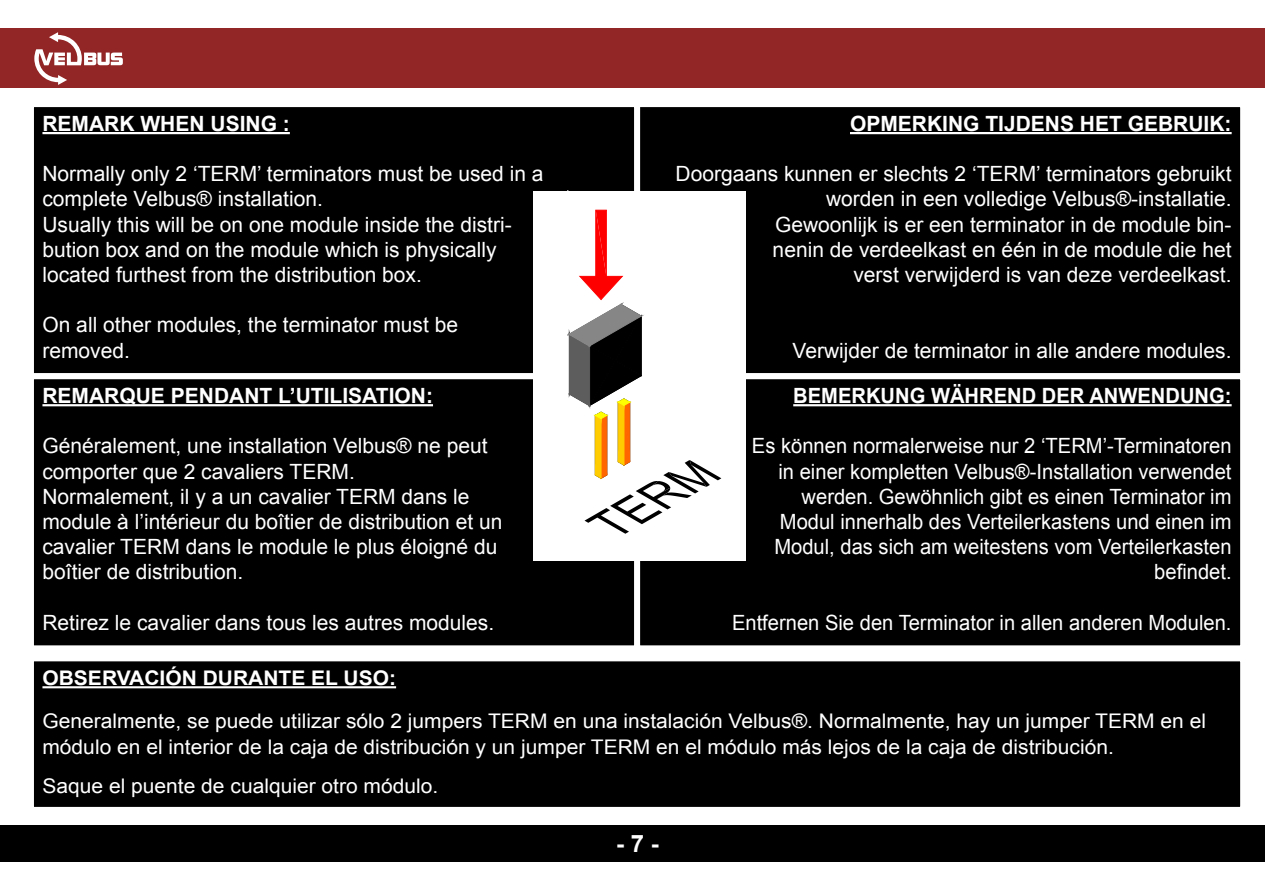
<style>
.page{position:relative;width:1265px;height:885px;background:#fff}
.page>*{position:absolute;margin:0;border:0;box-sizing:border-box;transform-origin:0 0}
.t1{font:700 24px "Arial";color:#fff}
.t2{font:21px/25.2px "Arial";color:#fff}
.t3{font:21px/25.2px "Arial";color:#fff;text-align:right;scale:.96 1}
.t4{font:700 21px "Arial";color:#fff}
.t5{font:700 21px "Arial";color:#fff;scale:.96 1}
.t6{font:20.1px/25.2px "Arial";color:#fff;scale:1.04 1}
.t7{font:700 20.1px "Arial";color:#fff;scale:1.04 1}
</style>
<div class="page">
<div style="left:637px;top:104px;width:606px;height:272px;background:#000"></div>
<hr style="left:850px;top:132px;width:381px;height:2px;background:#fff">
<div style="left:634px;top:101px;width:612px;height:278px;border:6px solid #fff"></div>
<div style="left:31px;top:104px;width:606px;height:272px;background:#000"></div>
<hr style="left:42px;top:132px;width:248px;height:2px;background:#fff">
<div style="left:28px;top:101px;width:612px;height:278px;border:6px solid #fff"></div>
<div style="left:637px;top:376px;width:606px;height:272px;background:#000"></div>
<hr style="left:793px;top:404px;width:438px;height:2px;background:#fff">
<div style="left:634px;top:373px;width:612px;height:278px;border:6px solid #fff"></div>
<div style="left:31px;top:376px;width:606px;height:272px;background:#000"></div>
<hr style="left:42px;top:404px;width:391px;height:2px;background:#fff">
<div style="left:28px;top:373px;width:612px;height:278px;border:6px solid #fff"></div>
<div style="left:31px;top:658px;width:1212px;height:152px;background:#000"></div>
<hr style="left:42px;top:686px;width:354px;height:2px;background:#fff">
<div style="left:28px;top:655px;width:1218px;height:158px;border:6px solid #fff"></div>
<div style="left:533px;top:191px;width:212px;height:370px;background:#fff"></div>
<svg style="left:567px;top:210px;width:154px;height:324px"></svg>
<hr style="left:0;top:825px;width:2px;height:36px;background:#000">
<div style="left:2px;top:825px;width:1263px;height:36px;background:#000"></div>
<hr style="left:0;top:28px;width:2px;height:59px;background:#922525">
<div style="left:2px;top:28px;width:1263px;height:59px;background:#922525"></div>
<svg style="left:34px;top:32px;width:89px;height:53px"></svg>
<p class="t4" style="left:42px;top:109px;width:249px">REMARK WHEN USING :</p>
<p class="t2" style="left:42px;top:162px;width:503px">Normally only 2 ‘TERM’ terminators must be used in a complete Velbus® installation.<br>Usually this will be on one module inside the distri&shy;bution box and on the module which is physically located furthest from the distribution box.</p>
<p class="t2" style="left:42px;top:313px;width:417px">On all other modules, the terminator must be removed.</p>
<p class="t4" style="left:850px;top:109px;width:383px">OPMERKING TIJDENS HET GEBRUIK:</p>
<p class="t2" style="left:675px;top:162px;width:557px;text-align:right">Doorgaans kunnen er slechts 2 ‘TERM’ terminators gebruikt worden in een volledige Velbus®-installatie.<br>Gewoonlijk is er een terminator in de module bin-<br>nenin de verdeelkast en één in de module die het<br>verst verwijderd is van deze verdeelkast.</p>
<p class="t2" style="left:792px;top:338px;width:440px">Verwijder de terminator in alle andere modules.</p>
<p class="t5" style="left:793px;top:382px;width:458px">BEMERKUNG WÄHREND DER ANWENDUNG:</p>
<p class="t3" style="left:752px;top:434px;width:501px">Es können normalerweise nur 2 ‘TERM’-Terminatoren in einer kompletten Velbus®-Installation verwendet werden. Gewöhnlich gibt es einen Terminator im Modul innerhalb des Verteilerkastens und einen im Modul, das sich am weitestens vom Verteilerkasten befindet.</p>
<p class="t3" style="left:732px;top:610px;width:522px">Entfernen Sie den Terminator in allen anderen Modulen.</p>
<p class="t4" style="left:42px;top:382px;width:392px">REMARQUE PENDANT L’UTILISATION:</p>
<p class="t2" style="left:42px;top:434px;width:461px">Généralement, une installation Velbus® ne peut comporter que 2 cavaliers TERM.<br>Normalement, il y a un cavalier TERM dans le module à l’intérieur du boîtier de distribution et un cavalier TERM dans le module le plus éloigné du boîtier de distribution.</p>
<p class="t2" style="left:42px;top:610px;width:453px">Retirez le cavalier dans tous les autres modules.</p>
<p class="t7" style="left:42px;top:665px;width:341px">OBSERVACIÓN DURANTE EL USO:</p>
<p class="t6" style="left:42px;top:709px;width:1120px">Generalmente, se puede utilizar sólo 2 jumpers TERM en una instalación Velbus®. Normalmente, hay un jumper TERM en el módulo en el interior de la caja de distribución y un jumper TERM en el módulo más lejos de la caja de distribución.</p>
<p class="t6" style="left:42px;top:774px;width:382px">Saque el puente de cualquier otro módulo.</p>
<p class="t1" style="left:616px;top:828px;width:44px">- 7 -</p>
</div>
